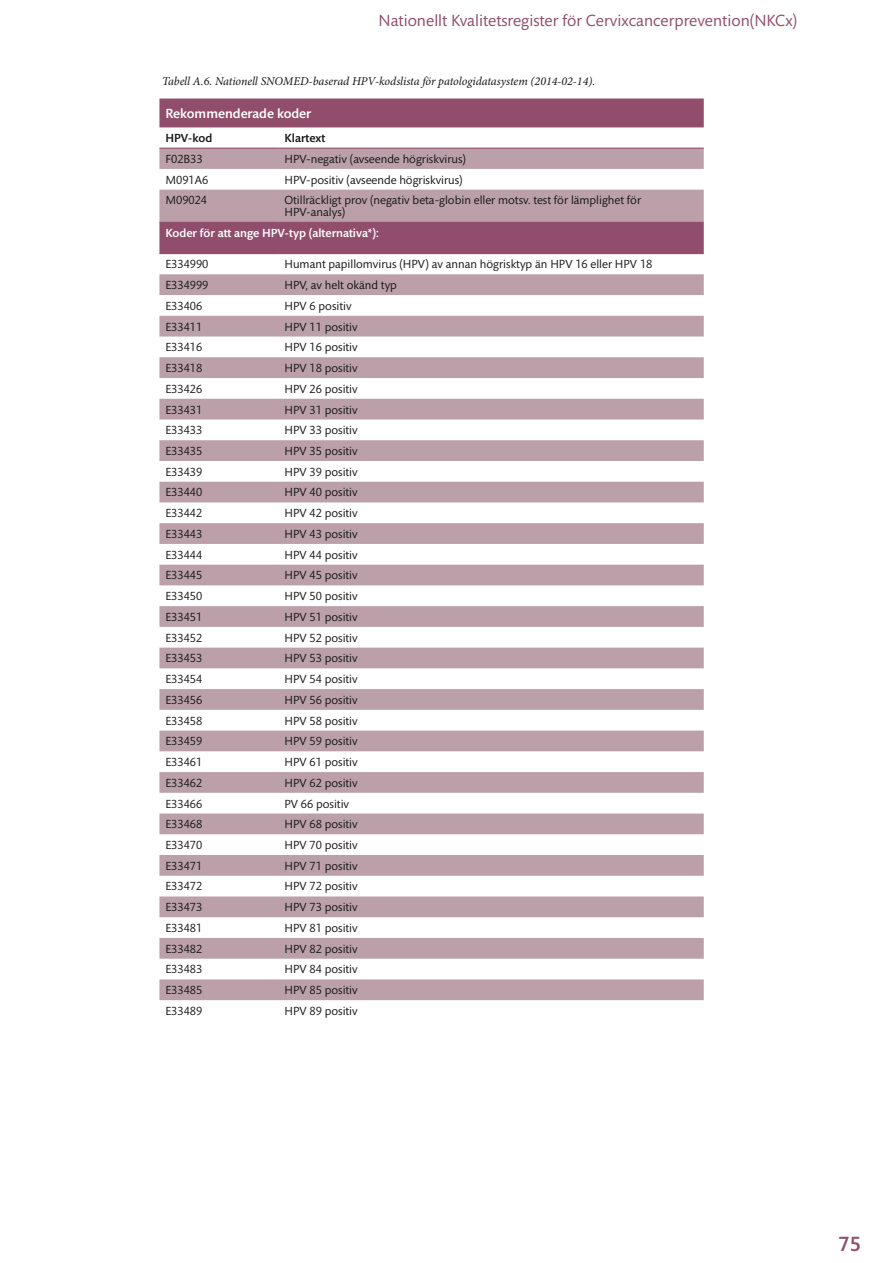
<style>
.page{position:relative;width:893px;height:1263px;background:#fff}
.page>*{position:absolute;margin:0;border:0;box-sizing:border-box;transform-origin:0 0}
.t1{font:500 21px "Mundo Sans Std";color:#904d6c}
.t2{font:16.5px "Mundo Sans Pro";color:#904d6c}
.t3{font:500 13.5px "Mundo Sans Std";color:#fff}
.t4{font:12px/12px "Mundo Sans Std";color:#161614}
.t5{font:italic 12px "Minion Pro";letter-spacing:-.005em;color:#161614}
.t6{font:500 12px "Mundo Sans Std";color:#fff}
.t7{font:500 12px "Mundo Sans Std";color:#161614}
</style>
<div class="page">
<svg style="left:159px;top:99px;width:545px;height:49px;fill:#904d6c"></svg>
<svg style="left:159px;top:149px;width:545px;height:851px;fill:#bba0aa"></svg>
<hr style="left:159px;top:148px;width:120px;height:1px;background:#904d6c">
<hr style="left:279px;top:148px;width:425px;height:1px;background:#904d6c">
<hr style="left:159px;top:222px;width:120px;height:1px;background:#904d6c">
<hr style="left:279px;top:222px;width:425px;height:1px;background:#904d6c">
<hr style="left:159px;top:253px;width:120px;height:1px;background:#904d6c">
<hr style="left:279px;top:253px;width:425px;height:1px;background:#904d6c">
<h2 class="t2" style="left:379px;top:11px;width:420px">Nationellt Kvalitetsregister för Cervixcancerprevention(NKCx)</h2>
<p class="t5" style="left:162px;top:73px;width:434px">Tabell A.6. Nationell SNOMED-baserad HPV-kodslista för patologidatasystem (2014-02-14).</p>
<p class="t3" style="left:165px;top:106px;width:147px">Rekommenderade koder</p>
<p class="t7" style="left:165px;top:132px;width:48px">HPV-kod</p>
<p class="t7" style="left:285px;top:132px;width:42px">Klartext</p>
<p class="t4" style="left:165px;top:153px;width:39px">F02B33</p>
<p class="t4" style="left:285px;top:153px;width:183px">HPV-negativ (avseende högriskvirus)</p>
<p class="t4" style="left:165px;top:174px;width:44px">M091A6</p>
<p class="t4" style="left:285px;top:174px;width:180px">HPV-positiv (avseende högriskvirus)</p>
<p class="t4" style="left:165px;top:195px;width:43px">M09024</p>
<p class="t4" style="left:285px;top:195px;width:358px">Otillräckligt prov (negativ beta-globin eller motsv. test för lämplighet för<br>HPV-analys)</p>
<p class="t6" style="left:165px;top:227px;width:215px">Koder för att ange HPV-typ (alternativa*):</p>
<p class="t4" style="left:165px;top:259px;width:45px">E334990</p>
<p class="t4" style="left:285px;top:259px;width:369px">Humant papillomvirus (HPV) av annan högrisktyp än HPV 16 eller HPV 18</p>
<p class="t4" style="left:165px;top:279px;width:45px">E334999</p>
<p class="t4" style="left:285px;top:279px;width:114px">HPV, av helt okänd typ</p>
<p class="t4" style="left:165px;top:300px;width:38px">E33406</p>
<p class="t4" style="left:285px;top:300px;width:69px">HPV 6 positiv</p>
<p class="t4" style="left:165px;top:321px;width:38px">E33411</p>
<p class="t4" style="left:285px;top:321px;width:75px">HPV 11 positiv</p>
<p class="t4" style="left:165px;top:342px;width:38px">E33416</p>
<p class="t4" style="left:285px;top:342px;width:75px">HPV 16 positiv</p>
<p class="t4" style="left:165px;top:362px;width:38px">E33418</p>
<p class="t4" style="left:285px;top:362px;width:75px">HPV 18 positiv</p>
<p class="t4" style="left:165px;top:383px;width:38px">E33426</p>
<p class="t4" style="left:285px;top:383px;width:75px">HPV 26 positiv</p>
<p class="t4" style="left:165px;top:404px;width:38px">E33431</p>
<p class="t4" style="left:285px;top:404px;width:75px">HPV 31 positiv</p>
<p class="t4" style="left:165px;top:424px;width:38px">E33433</p>
<p class="t4" style="left:285px;top:424px;width:75px">HPV 33 positiv</p>
<p class="t4" style="left:165px;top:445px;width:38px">E33435</p>
<p class="t4" style="left:285px;top:445px;width:75px">HPV 35 positiv</p>
<p class="t4" style="left:165px;top:466px;width:38px">E33439</p>
<p class="t4" style="left:285px;top:466px;width:75px">HPV 39 positiv</p>
<p class="t4" style="left:165px;top:487px;width:38px">E33440</p>
<p class="t4" style="left:285px;top:487px;width:75px">HPV 40 positiv</p>
<p class="t4" style="left:165px;top:507px;width:38px">E33442</p>
<p class="t4" style="left:285px;top:507px;width:75px">HPV 42 positiv</p>
<p class="t4" style="left:165px;top:528px;width:38px">E33443</p>
<p class="t4" style="left:285px;top:528px;width:75px">HPV 43 positiv</p>
<p class="t4" style="left:165px;top:549px;width:38px">E33444</p>
<p class="t4" style="left:285px;top:549px;width:75px">HPV 44 positiv</p>
<p class="t4" style="left:165px;top:570px;width:38px">E33445</p>
<p class="t4" style="left:285px;top:570px;width:75px">HPV 45 positiv</p>
<p class="t4" style="left:165px;top:590px;width:38px">E33450</p>
<p class="t4" style="left:285px;top:590px;width:75px">HPV 50 positiv</p>
<p class="t4" style="left:165px;top:611px;width:38px">E33451</p>
<p class="t4" style="left:285px;top:611px;width:75px">HPV 51 positiv</p>
<p class="t4" style="left:165px;top:632px;width:38px">E33452</p>
<p class="t4" style="left:285px;top:632px;width:75px">HPV 52 positiv</p>
<p class="t4" style="left:165px;top:653px;width:38px">E33453</p>
<p class="t4" style="left:285px;top:653px;width:75px">HPV 53 positiv</p>
<p class="t4" style="left:165px;top:673px;width:38px">E33454</p>
<p class="t4" style="left:285px;top:673px;width:75px">HPV 54 positiv</p>
<p class="t4" style="left:165px;top:694px;width:38px">E33456</p>
<p class="t4" style="left:285px;top:694px;width:75px">HPV 56 positiv</p>
<p class="t4" style="left:165px;top:715px;width:38px">E33458</p>
<p class="t4" style="left:285px;top:715px;width:75px">HPV 58 positiv</p>
<p class="t4" style="left:165px;top:736px;width:38px">E33459</p>
<p class="t4" style="left:285px;top:736px;width:75px">HPV 59 positiv</p>
<p class="t4" style="left:165px;top:756px;width:38px">E33461</p>
<p class="t4" style="left:285px;top:756px;width:75px">HPV 61 positiv</p>
<p class="t4" style="left:165px;top:777px;width:38px">E33462</p>
<p class="t4" style="left:285px;top:777px;width:75px">HPV 62 positiv</p>
<p class="t4" style="left:165px;top:798px;width:38px">E33466</p>
<p class="t4" style="left:285px;top:798px;width:66px">PV 66 positiv</p>
<p class="t4" style="left:165px;top:818px;width:38px">E33468</p>
<p class="t4" style="left:285px;top:818px;width:75px">HPV 68 positiv</p>
<p class="t4" style="left:165px;top:839px;width:38px">E33470</p>
<p class="t4" style="left:285px;top:839px;width:75px">HPV 70 positiv</p>
<p class="t4" style="left:165px;top:860px;width:38px">E33471</p>
<p class="t4" style="left:285px;top:860px;width:75px">HPV 71 positiv</p>
<p class="t4" style="left:165px;top:881px;width:38px">E33472</p>
<p class="t4" style="left:285px;top:881px;width:75px">HPV 72 positiv</p>
<p class="t4" style="left:165px;top:901px;width:38px">E33473</p>
<p class="t4" style="left:285px;top:901px;width:75px">HPV 73 positiv</p>
<p class="t4" style="left:165px;top:922px;width:38px">E33481</p>
<p class="t4" style="left:285px;top:922px;width:75px">HPV 81 positiv</p>
<p class="t4" style="left:165px;top:943px;width:38px">E33482</p>
<p class="t4" style="left:285px;top:943px;width:75px">HPV 82 positiv</p>
<p class="t4" style="left:165px;top:964px;width:38px">E33483</p>
<p class="t4" style="left:285px;top:964px;width:75px">HPV 84 positiv</p>
<p class="t4" style="left:165px;top:984px;width:38px">E33485</p>
<p class="t4" style="left:285px;top:984px;width:75px">HPV 85 positiv</p>
<p class="t4" style="left:165px;top:1005px;width:38px">E33489</p>
<p class="t4" style="left:285px;top:1005px;width:75px">HPV 89 positiv</p>
<h1 class="t1" style="left:838px;top:1232px;width:24px">75</h1>
</div>
